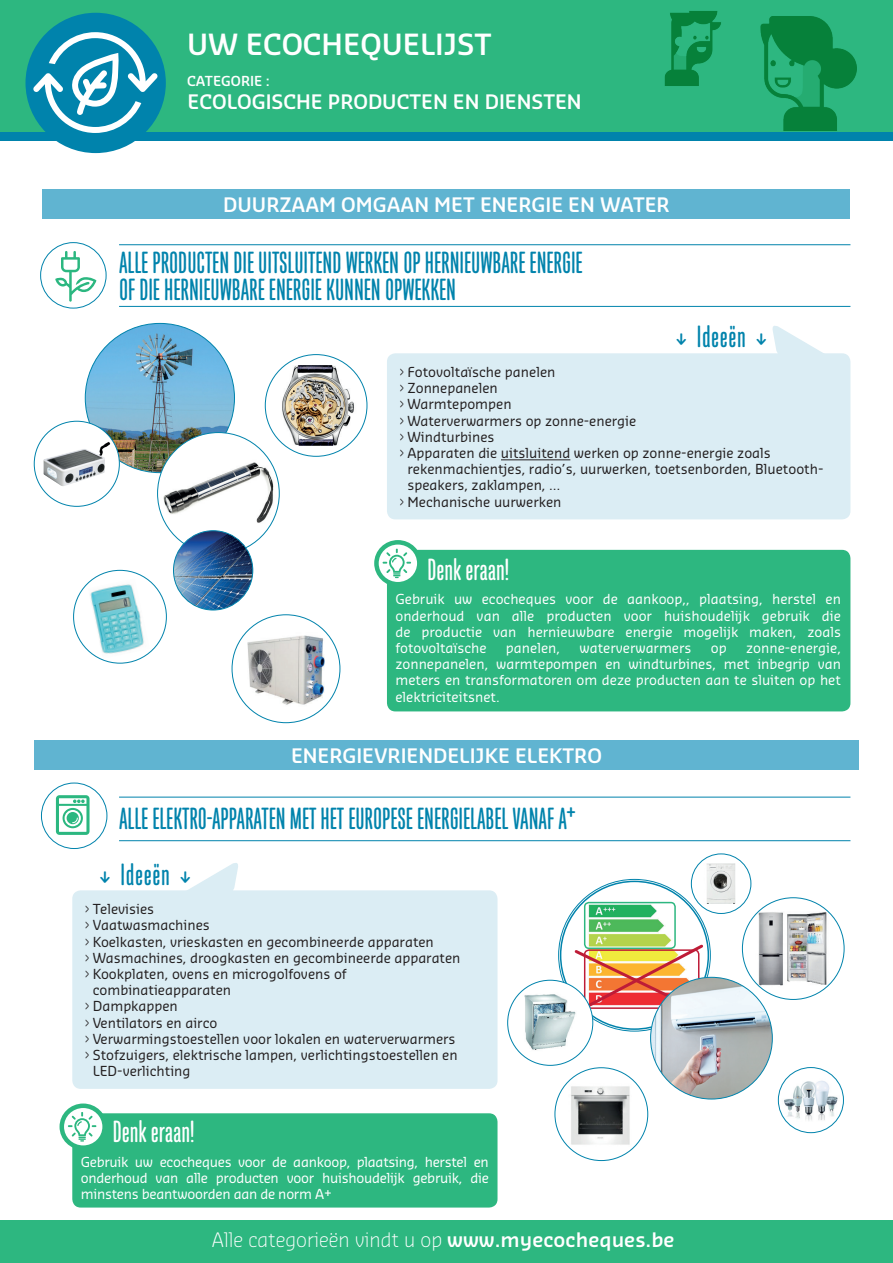
<style>
.page{position:relative;width:893px;height:1263px;background:#fff}
.page>*{position:absolute;margin:0;border:0;box-sizing:border-box;transform-origin:0 0}
.t1{font:700 30px/27px "Hand Gothic";color:#0083ac}
.t2{font:700 30px "Hand Gothic";color:#fff}
.t3{font:600 28.5px "Sansa Pro";color:#fff}
.t4{font:600 19.5px "Sansa Pro";color:#fff}
.t5{font:300 19.5px "Sansa Pro";color:#fff}
.t6{font:13.5px/16.2px "Sansa Pro";color:#fff;text-align:justify}
.t7{font:13.5px "Sansa Pro";color:#231f20;scale:.5 1}
.t8{font:13.5px "Sansa Pro";color:#231f20}
.t9{font:600 13.5px "Sansa Pro";color:#fff}
.s1{font-weight:600}
</style>
<div class="page">
<div style="left:0;top:0;width:893px;height:132px;background:#2db780"></div>
<div style="left:0;top:132px;width:893px;height:8px;background:#0083ac"></div>
<div style="left:26px;top:13px;width:140px;height:140px;background:#0083ac;border-radius:50%"></div>
<svg style="left:33px;top:32px;width:125px;height:101px"></svg>
<div style="left:0;top:1220px;width:893px;height:43px;background:#2db780"></div>
<img style="left:760px;top:16px;width:96px;height:115px">
<img style="left:664px;top:11px;width:57px;height:75px">
<div style="left:387px;top:353px;width:463px;height:166px;background:#dbedf4;border-radius:9px"></div>
<hr style="left:501px;top:460px;width:69px;height:1px;background:#231f20">
<svg style="left:55px;top:251px;width:41px;height:51px"></svg>
<div style="left:40px;top:242px;width:66px;height:66px;border:1px solid #0083ac;border-radius:50%"></div>
<svg style="left:771px;top:326px;width:62px;height:28px"></svg>
<div style="left:43px;top:189px;width:807px;height:30px;background:#60b4d1"></div>
<hr style="left:119px;top:306px;width:731px;height:1px;background:#0083ac">
<hr style="left:119px;top:244px;width:731px;height:1px;background:#0083ac">
<img style="left:85px;top:323px;width:149px;height:150px;border-radius:75px">
<svg style="left:34px;top:421px;width:85px;height:85px"></svg>
<svg style="left:100px;top:441px;width:8px;height:6px"></svg>
<img style="left:88px;top:578px;width:62px;height:81px">
<img style="left:279px;top:365px;width:79px;height:81px">
<img style="left:247px;top:627px;width:78px;height:83px">
<div style="left:158px;top:433px;width:121px;height:121px;background:#fff;border-radius:50%"></div>
<img style="left:159px;top:454px;width:118px;height:79px">
<div style="left:387px;top:550px;width:463px;height:161px;background:#2db780;border-radius:9px"></div>
<div style="left:72px;top:1113px;width:425px;height:94px;background:#2db780;border-radius:9px"></div>
<svg style="left:376px;top:542px;width:43px;height:42px"></svg>
<svg style="left:383px;top:548px;width:28px;height:30px"></svg>
<div style="left:374px;top:540px;width:48px;height:46px;border:4px solid #2db780;border-radius:50%"></div>
<svg style="left:62px;top:1106px;width:43px;height:42px"></svg>
<svg style="left:68px;top:1112px;width:28px;height:29px"></svg>
<div style="left:60px;top:1103px;width:47px;height:47px;border:4px solid #2db780;border-radius:50%"></div>
<div style="left:72px;top:890px;width:425px;height:199px;background:#dbedf4;border-radius:9px"></div>
<svg style="left:56px;top:795px;width:34px;height:40px"></svg>
<div style="left:41px;top:783px;width:66px;height:66px;border:1px solid #0083ac;border-radius:50%"></div>
<svg style="left:177px;top:863px;width:62px;height:28px"></svg>
<div style="left:34px;top:740px;width:825px;height:30px;background:#60b4d1"></div>
<hr style="left:119px;top:840px;width:731px;height:1px;background:#0083ac">
<hr style="left:119px;top:797px;width:731px;height:1px;background:#0083ac">
<img style="left:706px;top:864px;width:30px;height:39px">
<div style="left:691px;top:854px;width:60px;height:60px;border:1px solid #0083ac;border-radius:50%"></div>
<img style="left:584px;top:898px;width:112px;height:44px">
<img style="left:558px;top:1073px;width:85px;height:84px">
<img style="left:753px;top:908px;width:81px;height:81px">
<img style="left:778px;top:1078px;width:65px;height:44px">
<div style="left:778px;top:1067px;width:66px;height:66px;border:1px solid #0083ac;border-radius:50%"></div>
<img style="left:173px;top:531px;width:80px;height:79px;border-radius:40px">
<div style="left:173px;top:530px;width:80px;height:80px;border:1px solid #0083ac;border-radius:50%"></div>
<div style="left:584px;top:902px;width:92px;height:47px;border:2px solid #2db780;border-radius:4px"></div>
<svg style="left:572px;top:942px;width:134px;height:74px"></svg>
<img style="left:651px;top:977px;width:121px;height:122px;border-radius:61px">
<div style="left:508px;top:980px;width:85px;height:85px;background:#fff;border-radius:50%"></div>
<img style="left:520px;top:992px;width:60px;height:58px">
<h2 class="t3" style="left:187px;top:25px;width:306px">UW ECOCHEQUELIJST</h2>
<p class="t9" style="left:187px;top:72px;width:84px">CATEGORIE :</p>
<h3 class="t4" style="left:188px;top:89px;width:396px">ECOLOGISCHE PRODUCTEN EN DIENSTEN</h3>
<h3 class="t4" style="left:223px;top:192px;width:448px">DUURZAAM OMGAAN MET ENERGIE EN WATER</h3>
<h1 class="t1" style="left:119px;top:250px;width:465px">ALLE PRODUCTEN DIE UITSLUITEND WERKEN OP HERNIEUWBARE ENERGIE<br>OF DIE HERNIEUWBARE ENERGIE KUNNEN OPWEKKEN</h1>
<h1 class="t1" style="left:676px;top:324px;width:92px">↓ Ideeën ↓</h1>
<p class="t7" style="left:400px;top:363px;width:313px">&gt; Fotovoltaïsche panelen</p>
<p class="t7" style="left:400px;top:379px;width:198px">&gt; Zonnepanelen</p>
<p class="t7" style="left:400px;top:395px;width:225px">&gt; Warmtepompen</p>
<p class="t7" style="left:400px;top:412px;width:475px">&gt; Waterverwarmers op zonne-energie</p>
<p class="t7" style="left:400px;top:428px;width:191px">&gt; Windturbines</p>
<p class="t7" style="left:400px;top:444px;width:744px">&gt; Apparaten die uitsluitend werken op zonne-energie zoals</p>
<p class="t8" style="left:407px;top:460px;width:417px">rekenmachientjes, radio’s, uurwerken, toetsenborden, Bluetooth-</p>
<p class="t8" style="left:407px;top:476px;width:154px">speakers, zaklampen, …</p>
<p class="t7" style="left:400px;top:493px;width:325px">&gt; Mechanische uurwerken</p>
<h1 class="t2" style="left:427px;top:553px;width:83px">Denk eraan!</h1>
<p class="t6" style="left:395px;top:591px;width:447px">Gebruik uw ecocheques voor de aankoop,, plaatsing, herstel en onderhoud van alle producten voor huishoudelijk gebruik die de productie van hernieuwbare energie mogelijk maken, zoals fotovoltaïsche</p>
<p class="t6" style="left:395px;top:639px;width:447px;text-indent:351px">zonne-energie, zonnepanelen, warmtepompen en windturbines, met inbegrip van meters en transformatoren om deze producten aan te sluiten op het elektriciteitsnet.</p>
<p class="t6" style="left:506px;top:639px;width:56px">panelen,</p>
<p class="t6" style="left:580px;top:639px;width:113px">waterverwarmers</p>
<p class="t6" style="left:711px;top:639px;width:17px">op</p>
<h3 class="t4" style="left:291px;top:743px;width:312px">ENERGIEVRIENDELIJKE ELEKTRO</h3>
<h1 class="t1" style="left:119px;top:806px;width:458px">ALLE ELEKTRO-APPARATEN MET HET EUROPESE ENERGIELABEL VANAF A+</h1>
<h1 class="t1" style="left:100px;top:862px;width:92px">↓ Ideeën ↓</h1>
<p class="t7" style="left:85px;top:900px;width:140px">&gt; Televisies</p>
<p class="t7" style="left:85px;top:916px;width:251px">&gt; Vaatwasmachines</p>
<p class="t7" style="left:85px;top:932px;width:699px">&gt; Koelkasten, vrieskasten en gecombineerde apparaten</p>
<p class="t7" style="left:85px;top:949px;width:752px">&gt; Wasmachines, droogkasten en gecombineerde apparaten</p>
<p class="t7" style="left:85px;top:965px;width:525px">&gt; Kookplaten, ovens en microgolfovens of</p>
<p class="t8" style="left:93px;top:981px;width:140px">combinatieapparaten</p>
<p class="t7" style="left:85px;top:997px;width:187px">&gt; Dampkappen</p>
<p class="t7" style="left:85px;top:1013px;width:266px">&gt; Ventilators en airco</p>
<p class="t7" style="left:85px;top:1030px;width:743px">&gt; Verwarmingstoestellen voor lokalen en waterverwarmers</p>
<p class="t7" style="left:85px;top:1046px;width:747px">&gt; Stofzuigers, elektrische lampen, verlichtingstoestellen en</p>
<p class="t8" style="left:93px;top:1062px;width:99px">LED-verlichting</p>
<h1 class="t2" style="left:113px;top:1115px;width:83px">Denk eraan!</h1>
<p class="t6" style="left:81px;top:1153px;width:410px">Gebruik uw ecocheques voor de aankoop, plaatsing, herstel en onderhoud van alle producten voor huishoudelijk gebruik, die minstens beantwoorden aan de norm A+</p>
<h3 class="t5" style="left:212px;top:1227px;width:464px">Alle categorieën vindt u op <span class="s1">www.myecocheques.be</span></h3>
</div>
